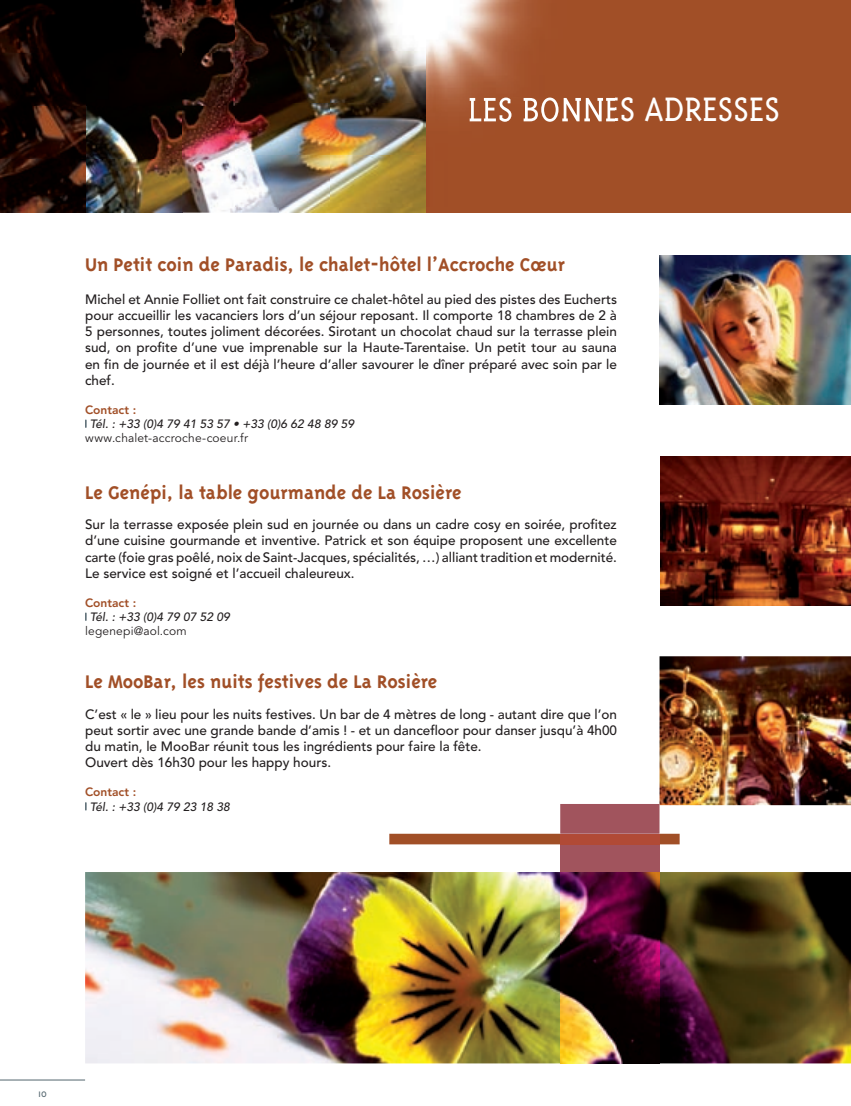
<style>
.page{position:relative;width:851px;height:1106px;background:#fff}
.page>*{position:absolute;margin:0;border:0;box-sizing:border-box;transform-origin:0 0}
.t1{font:300 39px "Triplex Serif";color:#fff;scale:.96 1}
.t2{font:700 21px "Triplex";color:#a14f27}
.t3{font:500 13.5px/16.2px "Avenir LT Std";color:#231f20;text-align:justify}
.t4{font:italic 500 12px "Avenir LT Std";color:#231f20}
.t5{font:12px "Avenir LT Std";letter-spacing:.015em;color:#231f20}
.t6{font:800 12px "Avenir LT Std";color:#a14f27}
.t7{font:300 12px "Triplex";color:#53656e}
</style>
<div class="page">
<hr style="left:0;top:1079px;width:85px;height:1px;background:#53656e">
<div style="left:425px;top:0;width:425px;height:213px;background:#a14f27"></div>
<svg style="left:85px;top:420px;width:2px;height:7px"></svg>
<svg style="left:85px;top:613px;width:2px;height:7px"></svg>
<svg style="left:85px;top:803px;width:2px;height:7px"></svg>
<img style="left:660px;top:457px;width:190px;height:148px">
<img style="left:659px;top:656px;width:191px;height:149px">
<img style="left:659px;top:255px;width:191px;height:149px">
<img style="left:0;top:0;width:417px;height:53px">
<img style="left:0;top:53px;width:236px;height:106px">
<img style="left:0;top:159px;width:279px;height:54px">
<img style="left:279px;top:207px;width:146px;height:6px">
<img style="left:425px;top:0;width:127px;height:207px">
<img style="left:469px;top:98px;width:146px;height:24px">
<img style="left:236px;top:52px;width:189px;height:155px">
<img style="left:85px;top:872px;width:765px;height:191px">
<svg style="left:389px;top:804px;width:290px;height:40px"></svg>
<div style="left:560px;top:844px;width:99px;height:28px;background:#a1545d"></div>
<img style="left:560px;top:872px;width:99px;height:191px">
<div style="left:560px;top:833px;width:99px;height:11px;background:#b14a36"></div>
<h1 class="t1" style="left:468px;top:88px;width:327px">LES BONNES ADRESSES</h1>
<h2 class="t2" style="left:85px;top:253px;width:481px">Un Petit coin de Paradis, le chalet-hôtel l’Accroche Cœur</h2>
<p class="t3" style="left:85px;top:291px;width:533px">Michel et Annie Folliet ont fait construire ce chalet-hôtel au pied des pistes des Eucherts pour accueillir les vacanciers lors d’un séjour reposant. Il comporte 18 chambres de 2 à 5 personnes, toutes joliment décorées. Sirotant un chocolat chaud sur la terrasse plein sud, on profite d’une vue imprenable sur la Haute-Tarentaise. Un petit tour au sauna en fin de journée et il est déjà l’heure d’aller savourer le dîner préparé avec soin par le chef.</p>
<p class="t6" style="left:85px;top:402px;width:53px">Contact :</p>
<p class="t4" style="left:90px;top:417px;width:265px">Tél. : +33 (0)4 79 41 53 57 • +33 (0)6 62 48 89 59</p>
<p class="t5" style="left:85px;top:431px;width:164px">www.chalet-accroche-coeur.fr</p>
<h2 class="t2" style="left:85px;top:480px;width:378px">Le Genépi, la table gourmande de La Rosière</h2>
<p class="t3" style="left:85px;top:516px;width:533px">Sur la terrasse exposée plein sud en journée ou dans un cadre cosy en soirée, profitez d’une cuisine gourmande et inventive. Patrick et son équipe proposent une excellente carte (foie gras poêlé, noix de Saint-Jacques, spécialités, …) alliant tradition et modernité.<br>Le service est soigné et l’accueil chaleureux.</p>
<p class="t6" style="left:85px;top:595px;width:53px">Contact :</p>
<p class="t4" style="left:90px;top:610px;width:141px">Tél. : +33 (0)4 79 07 52 09</p>
<p class="t5" style="left:85px;top:624px;width:103px">legenepi@aol.com</p>
<h2 class="t2" style="left:85px;top:670px;width:354px">Le MooBar, les nuits festives de La Rosière</h2>
<p class="t3" style="left:85px;top:706px;width:533px;text-align:left">C’est « le » lieu pour les nuits festives. Un bar de 4 mètres de long - autant dire que l’on peut sortir avec une grande bande d’amis ! - et un dancefloor pour danser jusqu’à 4h00 du matin, le MooBar réunit tous les ingrédients pour faire la fête.<br>Ouvert dès 16h30 pour les happy hours.</p>
<p class="t6" style="left:85px;top:785px;width:53px">Contact :</p>
<p class="t4" style="left:90px;top:799px;width:141px">Tél. : +33 (0)4 79 23 18 38</p>
<p class="t7" style="left:38px;top:1087px;width:10px">10</p>
</div>
